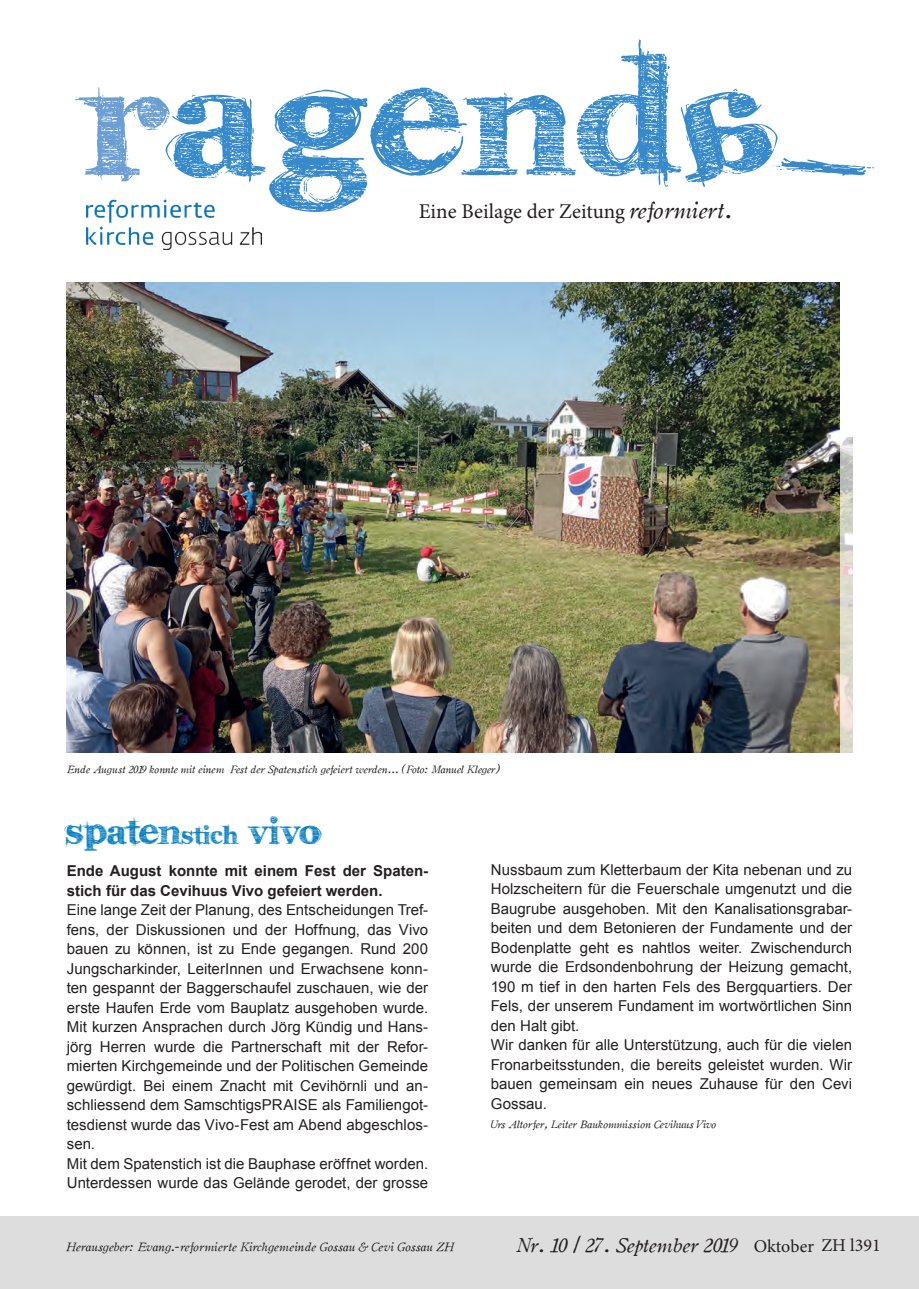
<style>
.page{position:relative;width:919px;height:1289px;background:#fff}
.page>*{position:absolute;margin:0;border:0;box-sizing:border-box;transform-origin:0 0}
.t1{font:216.6px "karabin E.";letter-spacing:.01em;color:#378ac9;scale:1.05 1}
.t2{font:48px "karabin E.";color:#007cc2}
.t3{font:21px "Minion Pro";color:#231f20}
.t4{font:19.5px "Oldstyle Italic HPLHS";color:#231f20}
.t5{font:15px/19.5px "Arial";letter-spacing:.005em;color:#231f20}
.t6{font:700 15px/19.5px "Arial";color:#231f20}
.t7{font:12px "Oldstyle Italic HPLHS";letter-spacing:-.015em;color:#231f20}
.t8{font:10.5px "Oldstyle Italic HPLHS";color:#231f20}
.s1{color:#6b9fd4}
.s2{font-family:"Oldstyle Italic HPLHS";font-size:22.5px}
.s3{font-size:33px}
.s4{font-family:"Minion Pro";font-size:18px}
</style>
<div class="page">
<div style="left:0;top:1216px;width:918px;height:72px;background:#dedddd"></div>
<img style="left:87px;top:199px;width:174px;height:51px">
<img style="left:67px;top:283px;width:772px;height:470px">
<img style="left:839px;top:437px;width:13px;height:316px">
<h1 class="t1" style="left:84px;top:-2px;width:746px"><span class="s1">r</span>agendA_</h1>
<h3 class="t3" style="left:418px;top:197px;width:315px">Eine Beilage der Zeitung <span class="s2">reformiert.</span></h3>
<p class="t8" style="left:67px;top:761px;width:434px">Ende August 2019 konnte mit einem Fest der Spatenstich gefeiert werden... (Foto: Manuel Kleger)</p>
<h2 class="t2" style="left:67px;top:804px;width:257px">spaten<span class="s3">stich</span> vivo</h2>
<p class="t6" style="left:67px;top:861px;width:363px">Ende August konnte mit einem Fest der Spaten&shy;stich für das Cevihuus Vivo gefeiert werden.</p>
<p class="t5" style="left:67px;top:900px;width:363px">Eine lange Zeit der Planung, des Entscheidungen Tref&shy;fens, der Diskussionen und der Hoffnung, das Vivo bauen zu können, ist zu Ende gegangen. Rund 200<br>Jungscharkinder, LeiterInnen und Erwachsene konn&shy;ten gespannt der Baggerschaufel zuschauen, wie der erste Haufen Erde vom Bauplatz ausgehoben wurde.<br>Mit kurzen Ansprachen durch Jörg Kündig und Hans&shy;jörg Herren wurde die Partnerschaft mit der Refor&shy;mierten Kirchgemeinde und der Politischen Gemeinde gewürdigt. Bei einem Znacht mit Cevihörnli und an&shy;schliessend dem SamschtigsPRAISE als Familiengot&shy;tesdienst wurde das Vivo-Fest am Abend abgeschlos&shy;sen.<br>Mit dem Spatenstich ist die Bauphase eröffnet worden.<br>Unterdessen wurde das Gelände gerodet, der grosse</p>
<p class="t5" style="left:490px;top:859px;width:363px">Nussbaum zum Kletterbaum der Kita nebenan und zu Holzscheitern für die Feuerschale umgenutzt und die Baugrube ausgehoben. Mit den Kanalisationsgrabar&shy;beiten und dem Betonieren der Fundamente und der Bodenplatte geht es nahtlos weiter. Zwischendurch wurde die Erdsondenbohrung der Heizung gemacht, 190 m tief in den harten Fels des Bergquartiers. Der Fels, der unserem Fundament im wortwörtlichen Sinn den Halt gibt.<br>Wir danken für alle Unterstützung, auch für die vielen Fronarbeitsstunden, die bereits geleistet wurden. Wir bauen gemeinsam ein neues Zuhause für den Cevi Gossau.</p>
<p class="t8" style="left:490px;top:1116px;width:227px">Urs Altorfer, Leiter Baukommission Cevihuus Vivo</p>
<p class="t7" style="left:66px;top:1237px;width:390px">Herausgeber: Evang.-reformierte Kirchgemeinde Gossau &amp; Cevi Gossau ZH</p>
<h3 class="t4" style="left:515px;top:1230px;width:366px">Nr. 10 / 27. September 2019 <span class="s4">Oktober ZH l391</span></h3>
</div>
